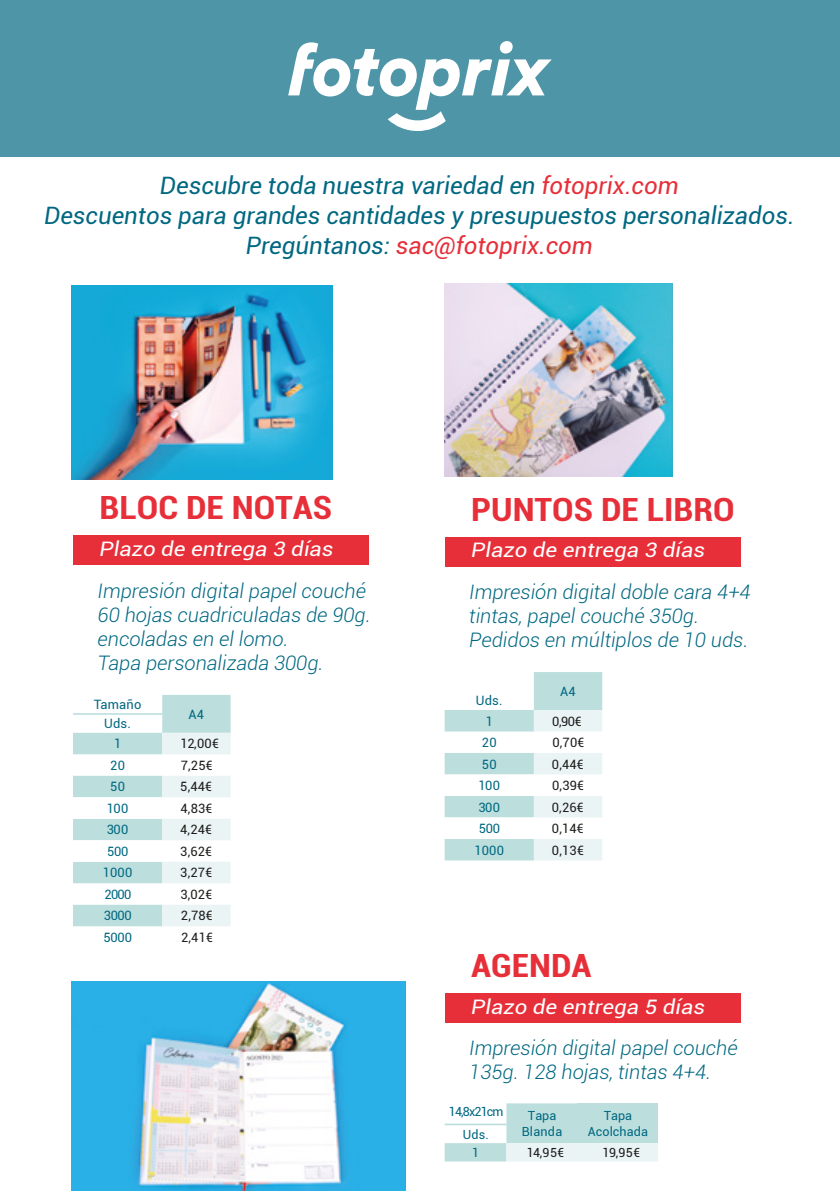
<style>
.page{position:relative;width:840px;height:1191px;background:#fff}
.page>*{position:absolute;margin:0;border:0;box-sizing:border-box;transform-origin:0 0}
.t1{font:700 condensed 32px "Roboto";color:#e62f39;scale:1.12 1}
.t2{font:italic 24px/30px "Roboto";color:#006881;text-align:center}
.t3{font:italic 300 20px/24px "Roboto";color:#006881}
.t4{font:italic 20px "Roboto";color:#fff;scale:1.12 1}
.t5{font:13px "Roboto";letter-spacing:.015em;color:#1d1d1b}
.t6{font:13px/20.2px "Roboto";letter-spacing:.01em;color:#006881;text-align:center}
.t7{font:12.6px/15px "Roboto";letter-spacing:.005em;color:#006881;text-align:center}
.t8{font:12.6px "Roboto";letter-spacing:-.005em;color:#1d1d1b}
.t9{font:12.6px "Roboto";letter-spacing:-.07em;color:#006881}
.s1{color:#e62f39}
</style>
<div class="page">
<svg style="left:73px;top:695px;width:157px;height:232px"></svg>
<hr style="left:73px;top:713px;width:89px;height:2px;background:#bcdedd">
<div style="left:73px;top:535px;width:296px;height:30px;background:#e62f39"></div>
<svg style="left:444px;top:672px;width:158px;height:188px"></svg>
<div style="left:444px;top:537px;width:296px;height:29px;background:#e62f39"></div>
<div style="left:0;top:0;width:839px;height:157px;background:#4d95a7"></div>
<svg style="left:288px;top:42px;width:263px;height:89px"></svg>
<img style="left:72px;top:285px;width:260px;height:195px">
<img style="left:444px;top:283px;width:228px;height:194px">
<img style="left:72px;top:981px;width:333px;height:210px">
<div style="left:444px;top:993px;width:296px;height:29px;background:#e62f39"></div>
<svg style="left:444px;top:1103px;width:213px;height:58px"></svg>
<hr style="left:444px;top:1123px;width:62px;height:2px;background:#bcdedd">
<p class="t2" style="left:44px;top:170px;width:751px">Descubre toda nuestra variedad en <span class="s1">fotoprix.com<br></span>Descuentos para grandes cantidades y presupuestos personalizados.<br>Pregúntanos: <span class="s1">sac@fotoprix.com</span></p>
<h1 class="t1" style="left:100px;top:485px;width:209px">BLOC DE NOTAS</h1>
<h1 class="t1" style="left:471px;top:487px;width:236px">PUNTOS DE LIBRO</h1>
<p class="t4" style="left:100px;top:535px;width:210px">Plazo de entrega 3 días</p>
<p class="t4" style="left:471px;top:536px;width:210px">Plazo de entrega 3 días</p>
<p class="t3" style="left:98px;top:578px;width:274px">Impresión digital papel couché<br>60 hojas cuadriculadas de 90g. encoladas en el lomo.<br>Tapa personalizada 300g.</p>
<p class="t6" style="left:94px;top:694px;width:49px">Tamaño</p>
<p class="t6" style="left:188px;top:703px;width:17px">A4</p>
<p class="t6" style="left:104px;top:713px;width:28px">Uds.<br>1</p>
<p class="t5" style="left:180px;top:734px;width:40px">12,00€</p>
<p class="t6" style="left:110px;top:754px;width:16px">20</p>
<p class="t5" style="left:181px;top:756px;width:33px">7,25€</p>
<p class="t6" style="left:110px;top:776px;width:16px">50</p>
<p class="t5" style="left:180px;top:777px;width:33px">5,44€</p>
<p class="t6" style="left:107px;top:797px;width:23px">100</p>
<p class="t5" style="left:180px;top:799px;width:33px">4,83€</p>
<p class="t6" style="left:107px;top:819px;width:23px">300</p>
<p class="t5" style="left:180px;top:820px;width:33px">4,24€</p>
<p class="t6" style="left:107px;top:840px;width:23px">500</p>
<p class="t5" style="left:180px;top:842px;width:33px">3,62€</p>
<p class="t6" style="left:103px;top:862px;width:31px">1000</p>
<p class="t5" style="left:180px;top:863px;width:33px">3,27€</p>
<p class="t6" style="left:105px;top:883px;width:28px">2000</p>
<p class="t5" style="left:180px;top:885px;width:33px">3,02€</p>
<p class="t6" style="left:104px;top:905px;width:29px">3000</p>
<p class="t5" style="left:181px;top:906px;width:33px">2,78€</p>
<p class="t6" style="left:103px;top:926px;width:30px">5000</p>
<p class="t5" style="left:181px;top:928px;width:33px">2,41€</p>
<p class="t3" style="left:469px;top:579px;width:283px">Impresión digital doble cara 4+4 tintas, papel couché 350g.<br>Pedidos en múltiplos de 10 uds.</p>
<p class="t6" style="left:560px;top:680px;width:17px">A4</p>
<p class="t6" style="left:475px;top:690px;width:28px">Uds.<br>1</p>
<p class="t5" style="left:552px;top:712px;width:31px">0,90€</p>
<p class="t6" style="left:481px;top:732px;width:16px">20</p>
<p class="t5" style="left:552px;top:733px;width:33px">0,70€</p>
<p class="t6" style="left:481px;top:753px;width:16px">50</p>
<p class="t5" style="left:551px;top:755px;width:33px">0,44€</p>
<p class="t6" style="left:478px;top:775px;width:23px">100</p>
<p class="t5" style="left:552px;top:776px;width:33px">0,39€</p>
<p class="t6" style="left:478px;top:796px;width:23px">300</p>
<p class="t5" style="left:551px;top:798px;width:33px">0,26€</p>
<p class="t6" style="left:478px;top:818px;width:23px">500</p>
<p class="t5" style="left:551px;top:819px;width:33px">0,14€</p>
<p class="t6" style="left:474px;top:839px;width:31px">1000</p>
<p class="t5" style="left:551px;top:840px;width:33px">0,13€</p>
<h1 class="t1" style="left:471px;top:943px;width:109px">AGENDA</h1>
<p class="t4" style="left:471px;top:992px;width:210px">Plazo de entrega 5 días</p>
<p class="t3" style="left:469px;top:1035px;width:270px">Impresión digital papel couché<br>135g. 128 hojas, tintas 4+4.</p>
<p class="t9" style="left:448px;top:1102px;width:56px">14,8x21cm</p>
<p class="t7" style="left:521px;top:1108px;width:42px">Tapa<br>Blanda</p>
<p class="t7" style="left:603px;top:1108px;width:30px">Tapa</p>
<p class="t7" style="left:462px;top:1126px;width:28px">Uds.</p>
<p class="t7" style="left:587px;top:1123px;width:62px">Acolchada</p>
<p class="t7" style="left:471px;top:1144px;width:9px">1</p>
<p class="t8" style="left:526px;top:1143px;width:39px">14,95€</p>
<p class="t8" style="left:602px;top:1143px;width:39px">19,95€</p>
</div>
